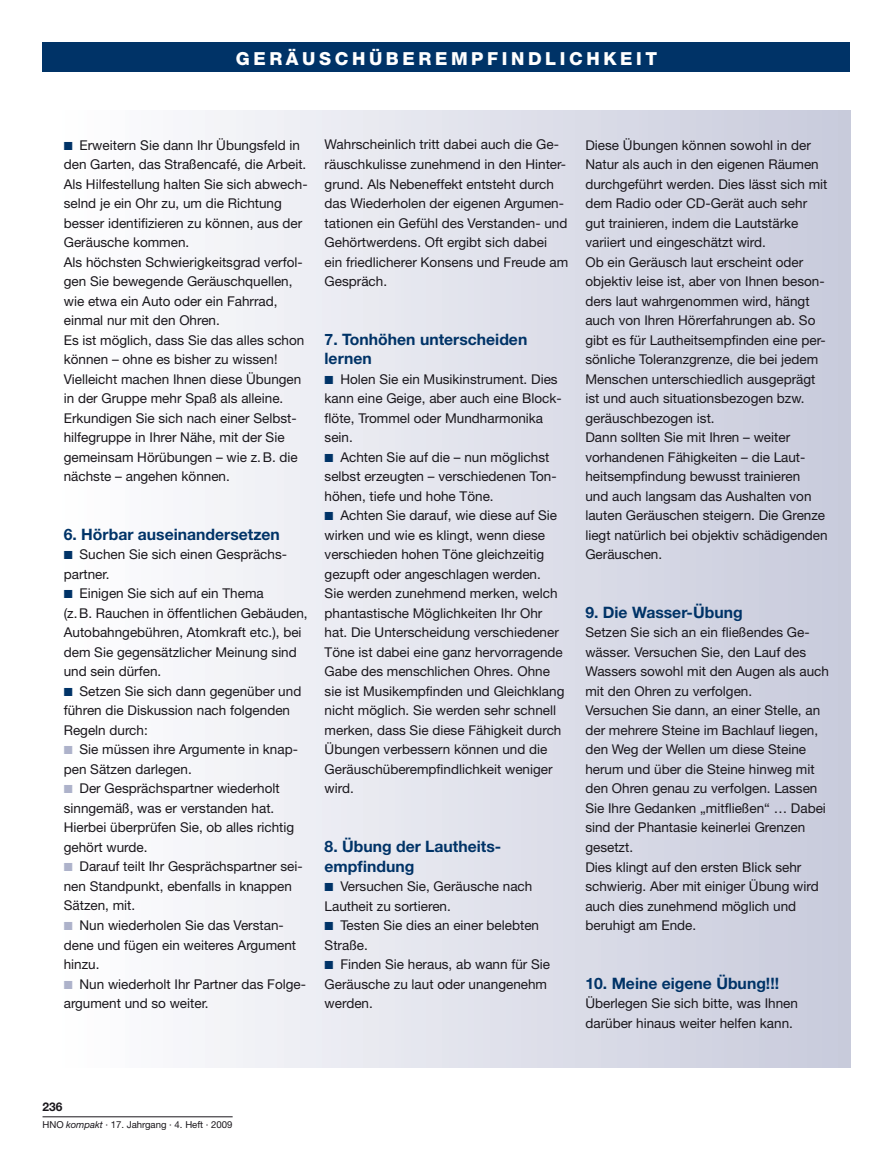
<style>
.page{position:relative;width:893px;height:1170px;background:#fff}
.page>*{position:absolute;margin:0;border:0;box-sizing:border-box;transform-origin:0 0}
.t1{font:800 18px "Helvetica Neue";letter-spacing:.2em;color:#fff}
.t2{font:700 15.75px/19.5px "Helvetica Neue";color:#003367}
.t3{font:13.5px/19.5px "Helvetica Neue";color:#1a171c}
.t4{font:700 12px "Helvetica Neue";color:#1a171c}
.t5{font:9.6px "Helvetica Neue";color:#1a171c}
.s1{font-family:"European Pi Three";color:#003367}
.s2{font-family:"European Pi Three";color:#adb2ca}
.s3{font-style:italic}
</style>
<div class="page">
<div style="left:43px;top:111px;width:807px;height:956px;background:linear-gradient(to right,#fff,#c8cadb)"></div>
<hr style="left:43px;top:1116px;width:190px;height:1px;background:#1a171c">
<div style="left:43px;top:43px;width:807px;height:29px;background:#003367"></div>
<h1 class="t1" style="left:236px;top:48px;width:17px">GER</h1>
<h1 class="t1" style="left:286px;top:48px;width:117px">ÄU SCHÜBEREM</h1>
<h1 class="t1" style="left:471px;top:48px;width:31px">PFINDLIC</h1>
<h1 class="t1" style="left:586px;top:48px;width:47px">HKEIT</h1>
<p class="t3" style="left:64px;top:135px;width:245px"><span class="s1">K</span> Erweitern Sie dann Ihr Übungsfeld in den Garten, das Straßencafé, die Arbeit.<br>Als Hilfestellung halten Sie sich abwech&shy;selnd je ein Ohr zu, um die Richtung besser identifizieren zu können, aus der Geräusche kommen.<br>Als höchsten Schwierigkeitsgrad verfol&shy;gen Sie bewegende Geräuschquellen, wie etwa ein Auto oder ein Fahrrad, einmal nur mit den Ohren.<br>Es ist möglich, dass Sie das alles schon können – ohne es bisher zu wissen!<br>Vielleicht machen Ihnen diese Übungen in der Gruppe mehr Spaß als alleine.<br>Erkundigen Sie sich nach einer Selbst&shy;hilfegruppe in Ihrer Nähe, mit der Sie gemeinsam Hörübungen – wie z.B. die nächste – angehen können.</p>
<p class="t2" style="left:64px;top:524px;width:218px">6. Hörbar auseinandersetzen</p>
<p class="t3" style="left:64px;top:544px;width:245px"><span class="s1">K</span> Suchen Sie sich einen Gesprächs&shy;partner.<br><span class="s1">K</span> Einigen Sie sich auf ein Thema<br>(z.B. Rauchen in öffentlichen Gebäuden,<br>Autobahngebühren, Atomkraft etc.), bei dem Sie gegensätzlicher Meinung sind und sein dürfen.<br><span class="s1">K</span> Setzen Sie sich dann gegenüber und führen die Diskussion nach folgenden<br>Regeln durch:<br><span class="s2">K</span> Sie müssen ihre Argumente in knap&shy;pen Sätzen darlegen.<br><span class="s2">K</span> Der Gesprächspartner wiederholt sinngemäß, was er verstanden hat.<br>Hierbei überprüfen Sie, ob alles richtig gehört wurde.<br><span class="s2">K</span> Darauf teilt Ihr Gesprächspartner sei&shy;nen Standpunkt, ebenfalls in knappen<br>Sätzen, mit.<br><span class="s2">K</span> Nun wiederholen Sie das Verstan&shy;dene und fügen ein weiteres Argument hinzu.<br><span class="s2">K</span> Nun wiederholt Ihr Partner das Folge&shy;argument und so weiter.</p>
<p class="t3" style="left:325px;top:135px;width:245px">Wahrscheinlich tritt dabei auch die Ge&shy;räuschkulisse zunehmend in den Hinter&shy;grund. Als Nebeneffekt entsteht durch das Wiederholen der eigenen Argumen&shy;tationen ein Gefühl des Verstanden- und Gehörtwerdens. Oft ergibt sich dabei<br>ein friedlicherer Konsens und Freude am Gespräch.</p>
<p class="t2" style="left:325px;top:329px;width:204px">7. Tonhöhen unterscheiden lernen</p>
<p class="t3" style="left:325px;top:369px;width:241px"><span class="s1">K</span> Holen Sie ein Musikinstrument. Dies kann eine Geige, aber auch eine Block&shy;flöte, Trommel oder Mundharmonika sein.<br><span class="s1">K</span> Achten Sie auf die – nun möglichst selbst erzeugten – verschiedenen Ton&shy;höhen, tiefe und hohe Töne.<br><span class="s1">K</span> Achten Sie darauf, wie diese auf Sie wirken und wie es klingt, wenn diese verschieden hohen Töne gleichzeitig gezupft oder angeschlagen werden.<br>Sie werden zunehmend merken, welch phantastische Möglichkeiten Ihr Ohr hat. Die Unterscheidung verschiedener Töne ist dabei eine ganz hervorragende Gabe des menschlichen Ohres. Ohne sie ist Musikempfinden und Gleichklang nicht möglich. Sie werden sehr schnell merken, dass Sie diese Fähigkeit durch Übungen verbessern können und die Geräuschüberempfindlichkeit weniger wird.</p>
<p class="t2" style="left:325px;top:836px;width:178px">8. Übung der Lautheits&shy;empfindung</p>
<p class="t3" style="left:325px;top:876px;width:227px"><span class="s1">K</span> Versuchen Sie, Geräusche nach<br>Lautheit zu sortieren.<br><span class="s1">K</span> Testen Sie dies an einer belebten<br>Straße.<br><span class="s1">K</span> Finden Sie heraus, ab wann für Sie<br>Geräusche zu laut oder unangenehm werden.</p>
<p class="t3" style="left:585px;top:135px;width:244px">Diese Übungen können sowohl in der Natur als auch in den eigenen Räumen durchgeführt werden. Dies lässt sich mit dem Radio oder CD-Gerät auch sehr gut trainieren, indem die Lautstärke variiert und eingeschätzt wird.<br>Ob ein Geräusch laut erscheint oder objektiv leise ist, aber von Ihnen beson&shy;ders laut wahrgenommen wird, hängt auch von Ihren Hörerfahrungen ab. So gibt es für Lautheitsempfinden eine per&shy;sönliche Toleranzgrenze, die bei jedem Menschen unterschiedlich ausgeprägt ist und auch situationsbezogen bzw. geräuschbezogen ist.<br>Dann sollten Sie mit Ihren – weiter vorhandenen Fähigkeiten – die Laut&shy;heitsempfindung bewusst trainieren<br>und auch langsam das Aushalten von lauten Geräuschen steigern. Die Grenze liegt natürlich bei objektiv schädigenden Geräuschen.</p>
<p class="t2" style="left:585px;top:602px;width:159px">9. Die Wasser-Übung</p>
<p class="t3" style="left:585px;top:622px;width:245px">Setzen Sie sich an ein fließendes Ge&shy;wässer. Versuchen Sie, den Lauf des Wassers sowohl mit den Augen als auch mit den Ohren zu verfolgen.<br>Versuchen Sie dann, an einer Stelle, an der mehrere Steine im Bachlauf liegen, den Weg der Wellen um diese Steine herum und über die Steine hinweg mit den Ohren genau zu verfolgen. Lassen Sie Ihre Gedanken „mitfließen“ … Dabei sind der Phantasie keinerlei Grenzen gesetzt.<br>Dies klingt auf den ersten Blick sehr schwierig. Aber mit einiger Übung wird auch dies zunehmend möglich und beruhigt am Ende.</p>
<p class="t2" style="left:585px;top:972px;width:195px">10. Meine eigene Übung!!!</p>
<p class="t3" style="left:585px;top:993px;width:214px">Überlegen Sie sich bitte, was Ihnen darüber hinaus weiter helfen kann.</p>
<p class="t4" style="left:43px;top:1099px;width:22px">236</p>
<p class="t5" style="left:43px;top:1118px;width:192px">HNO <span class="s3">kompakt</span> · 17. Jahrgang · 4. Heft · 2009</p>
</div>
